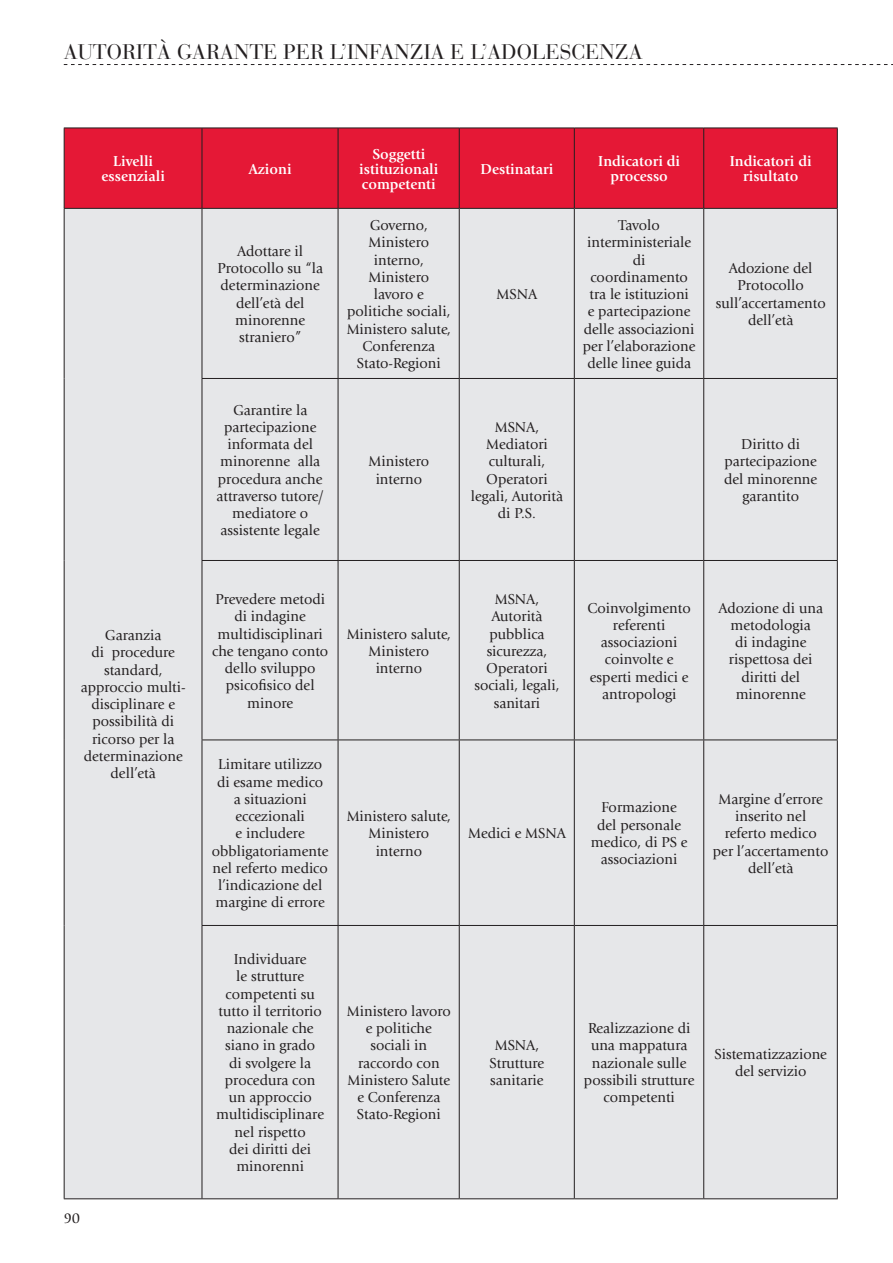
<style>
.page{position:relative;width:893px;height:1263px;background:#fff}
.page>*{position:absolute;margin:0;border:0;box-sizing:border-box;transform-origin:0 0}
.t1{font:21px "Bauer Bodoni";color:#231f20}
.Normale{font:15px/17.2px "Giovanni";color:#231f20;text-align:center}
.Normale-2{font:700 15px/15px "Giovanni";color:#fff;text-align:center}
</style>
<div class="page">
<svg style="left:64px;top:64px;width:829px;height:1px"></svg>
<div style="left:65px;top:129px;width:772px;height:79px;background:#e51836"></div>
<div style="left:65px;top:209px;width:772px;height:989px;background:#e6e7e9"></div>
<hr style="left:64px;top:128px;width:138px;height:1px;background:#231f20">
<hr style="left:202px;top:128px;width:136px;height:1px;background:#231f20">
<hr style="left:338px;top:128px;width:121px;height:1px;background:#231f20">
<hr style="left:459px;top:128px;width:115px;height:1px;background:#231f20">
<hr style="left:574px;top:128px;width:130px;height:1px;background:#231f20">
<hr style="left:704px;top:128px;width:134px;height:1px;background:#231f20">
<hr style="left:64px;top:208px;width:138px;height:1px;background:#231f20">
<hr style="left:202px;top:208px;width:136px;height:1px;background:#231f20">
<hr style="left:338px;top:208px;width:121px;height:1px;background:#231f20">
<hr style="left:459px;top:208px;width:115px;height:1px;background:#231f20">
<hr style="left:574px;top:208px;width:130px;height:1px;background:#231f20">
<hr style="left:704px;top:208px;width:134px;height:1px;background:#231f20">
<hr style="left:202px;top:378px;width:136px;height:1px;background:#231f20">
<hr style="left:338px;top:378px;width:121px;height:1px;background:#231f20">
<hr style="left:459px;top:378px;width:115px;height:1px;background:#231f20">
<hr style="left:574px;top:378px;width:130px;height:1px;background:#231f20">
<hr style="left:704px;top:378px;width:134px;height:1px;background:#231f20">
<hr style="left:202px;top:560px;width:136px;height:1px;background:#231f20">
<hr style="left:338px;top:560px;width:121px;height:1px;background:#231f20">
<hr style="left:459px;top:560px;width:115px;height:1px;background:#231f20">
<hr style="left:574px;top:560px;width:130px;height:1px;background:#231f20">
<hr style="left:704px;top:560px;width:134px;height:1px;background:#231f20">
<hr style="left:202px;top:739px;width:136px;height:1px;background:#231f20">
<hr style="left:338px;top:739px;width:121px;height:1px;background:#231f20">
<hr style="left:459px;top:739px;width:115px;height:1px;background:#231f20">
<hr style="left:574px;top:739px;width:130px;height:1px;background:#231f20">
<hr style="left:704px;top:739px;width:134px;height:1px;background:#231f20">
<hr style="left:202px;top:925px;width:136px;height:1px;background:#231f20">
<hr style="left:338px;top:925px;width:121px;height:1px;background:#231f20">
<hr style="left:459px;top:925px;width:115px;height:1px;background:#231f20">
<hr style="left:574px;top:925px;width:130px;height:1px;background:#231f20">
<hr style="left:704px;top:925px;width:134px;height:1px;background:#231f20">
<hr style="left:64px;top:1198px;width:138px;height:1px;background:#231f20">
<hr style="left:202px;top:1198px;width:136px;height:1px;background:#231f20">
<hr style="left:338px;top:1198px;width:121px;height:1px;background:#231f20">
<hr style="left:459px;top:1198px;width:115px;height:1px;background:#231f20">
<hr style="left:574px;top:1198px;width:130px;height:1px;background:#231f20">
<hr style="left:704px;top:1198px;width:134px;height:1px;background:#231f20">
<hr style="left:64px;top:128px;width:1px;height:80px;background:#231f20">
<hr style="left:64px;top:209px;width:1px;height:169px;background:#231f20">
<hr style="left:64px;top:378px;width:1px;height:182px;background:#231f20">
<hr style="left:64px;top:560px;width:1px;height:180px;background:#231f20">
<hr style="left:64px;top:740px;width:1px;height:185px;background:#231f20">
<hr style="left:64px;top:925px;width:1px;height:273px;background:#231f20">
<hr style="left:202px;top:128px;width:1px;height:80px;background:#231f20">
<hr style="left:338px;top:128px;width:1px;height:80px;background:#231f20">
<hr style="left:459px;top:128px;width:1px;height:80px;background:#231f20">
<hr style="left:574px;top:128px;width:1px;height:80px;background:#231f20">
<hr style="left:703px;top:128px;width:1px;height:80px;background:#231f20">
<hr style="left:837px;top:128px;width:1px;height:80px;background:#231f20">
<hr style="left:202px;top:209px;width:1px;height:169px;background:#231f20">
<hr style="left:338px;top:209px;width:1px;height:169px;background:#231f20">
<hr style="left:459px;top:209px;width:1px;height:169px;background:#231f20">
<hr style="left:574px;top:209px;width:1px;height:169px;background:#231f20">
<hr style="left:703px;top:209px;width:1px;height:169px;background:#231f20">
<hr style="left:837px;top:209px;width:1px;height:169px;background:#231f20">
<hr style="left:202px;top:379px;width:1px;height:181px;background:#231f20">
<hr style="left:338px;top:379px;width:1px;height:181px;background:#231f20">
<hr style="left:459px;top:379px;width:1px;height:181px;background:#231f20">
<hr style="left:574px;top:379px;width:1px;height:181px;background:#231f20">
<hr style="left:703px;top:379px;width:1px;height:181px;background:#231f20">
<hr style="left:837px;top:379px;width:1px;height:181px;background:#231f20">
<hr style="left:202px;top:561px;width:1px;height:178px;background:#231f20">
<hr style="left:338px;top:561px;width:1px;height:178px;background:#231f20">
<hr style="left:459px;top:561px;width:1px;height:178px;background:#231f20">
<hr style="left:574px;top:561px;width:1px;height:178px;background:#231f20">
<hr style="left:703px;top:561px;width:1px;height:178px;background:#231f20">
<hr style="left:837px;top:561px;width:1px;height:178px;background:#231f20">
<hr style="left:202px;top:740px;width:1px;height:185px;background:#231f20">
<hr style="left:338px;top:740px;width:1px;height:185px;background:#231f20">
<hr style="left:459px;top:740px;width:1px;height:185px;background:#231f20">
<hr style="left:574px;top:740px;width:1px;height:185px;background:#231f20">
<hr style="left:703px;top:740px;width:1px;height:185px;background:#231f20">
<hr style="left:837px;top:740px;width:1px;height:185px;background:#231f20">
<hr style="left:202px;top:926px;width:1px;height:272px;background:#231f20">
<hr style="left:338px;top:926px;width:1px;height:272px;background:#231f20">
<hr style="left:459px;top:926px;width:1px;height:272px;background:#231f20">
<hr style="left:574px;top:926px;width:1px;height:272px;background:#231f20">
<hr style="left:703px;top:926px;width:1px;height:272px;background:#231f20">
<hr style="left:837px;top:926px;width:1px;height:272px;background:#231f20">
<h1 class="t1" style="left:64px;top:39px;width:580px">AUTORITÀ GARANTE PER L’INFANZIA E L’ADOLESCENZA</h1>
<p class="Normale-2" style="left:113px;top:154px;width:41px">Livelli</p>
<p class="Normale-2" style="left:102px;top:169px;width:65px">essenziali</p>
<p class="Normale" style="left:81px;top:627px;width:107px">Garanzia<br>di procedure standard, approccio multi&shy;disciplinare e possibilità di ricorso per la determinazione dell’età</p>
<p class="Normale" style="left:64px;top:1209px;width:18px">90</p>
<p class="Normale-2" style="left:249px;top:161px;width:44px">Azioni</p>
<p class="Normale" style="left:217px;top:242px;width:107px">Adottare il<br>Protocollo su “la determinazione dell’età del minorenne straniero”</p>
<p class="Normale" style="left:216px;top:401px;width:109px">Garantire la partecipazione informata del minorenne alla procedura anche attraverso tutore/ mediatore o assistente legale</p>
<p class="Normale-2" style="left:359px;top:146px;width:81px">Soggetti istituzionali competenti</p>
<p class="Normale" style="left:347px;top:217px;width:106px">Governo,<br>Ministero interno,<br>Ministero<br>lavoro e politiche sociali,<br>Ministero salute,<br>Conferenza<br>Stato-Regioni</p>
<p class="Normale" style="left:368px;top:453px;width:62px">Ministero interno</p>
<p class="Normale-2" style="left:481px;top:161px;width:74px">Destinatari</p>
<p class="Normale-2" style="left:598px;top:154px;width:83px">Indicatori di processo</p>
<p class="Normale-2" style="left:730px;top:154px;width:83px">Indicatori di risultato</p>
<p class="Normale" style="left:497px;top:286px;width:42px">MSNA</p>
<p class="Normale" style="left:471px;top:419px;width:94px">MSNA,<br>Mediatori culturali,<br>Operatori legali, Autorità di P.S.</p>
<p class="Normale" style="left:583px;top:217px;width:114px">Tavolo interministeriale di coordinamento tra le istituzioni<br>e partecipazione delle associazioni per l’elaborazione delle linee guida</p>
<p class="Normale" style="left:716px;top:260px;width:111px">Adozione del<br>Protocollo sull’accertamento dell’età</p>
<p class="Normale" style="left:724px;top:436px;width:95px">Diritto di partecipazione del minorenne garantito</p>
<p class="Normale" style="left:212px;top:591px;width:118px">Prevedere metodi di indagine multidisciplinari che tengano conto dello sviluppo psicofisico del minore</p>
<p class="Normale" style="left:347px;top:625px;width:106px">Ministero salute,<br>Ministero interno</p>
<p class="Normale" style="left:495px;top:591px;width:46px">MSNA,</p>
<p class="Normale" style="left:474px;top:608px;width:87px">Autorità pubblica sicurezza,<br>Operatori sociali, legali, sanitari</p>
<p class="Normale" style="left:588px;top:599px;width:105px">Coinvolgimento referenti associazioni coinvolte e esperti medici e antropologi</p>
<p class="Normale" style="left:718px;top:599px;width:106px">Adozione di una metodologia<br>di indagine rispettosa dei diritti del minorenne</p>
<p class="Normale" style="left:212px;top:756px;width:118px">Limitare utilizzo di esame medico a situazioni eccezionali<br>e includere obbligatoriamente nel referto medico l’indicazione del margine di errore</p>
<p class="Normale" style="left:216px;top:951px;width:109px">Individuare<br>le strutture competenti su tutto il territorio nazionale che siano in grado<br>di svolgere la procedura con un approccio multidisciplinare nel rispetto<br>dei diritti dei minorenni</p>
<p class="Normale" style="left:347px;top:808px;width:106px">Ministero salute,<br>Ministero interno</p>
<p class="Normale" style="left:468px;top:825px;width:99px">Medici e MSNA</p>
<p class="Normale" style="left:591px;top:799px;width:98px">Formazione del personale medico, di PS e associazioni</p>
<p class="Normale" style="left:713px;top:790px;width:117px">Margine d’errore inserito nel referto medico per l’accertamento dell’età</p>
<p class="Normale" style="left:347px;top:1002px;width:106px">Ministero lavoro e politiche sociali in raccordo con<br>Ministero Salute e Conferenza<br>Stato-Regioni</p>
<p class="Normale" style="left:490px;top:1037px;width:56px">MSNA,<br>Strutture sanitarie</p>
<p class="Normale" style="left:584px;top:1020px;width:112px">Realizzazione di una mappatura nazionale sulle possibili strutture competenti</p>
<p class="Normale" style="left:714px;top:1046px;width:114px">Sistematizzazione del servizio</p>
</div>
